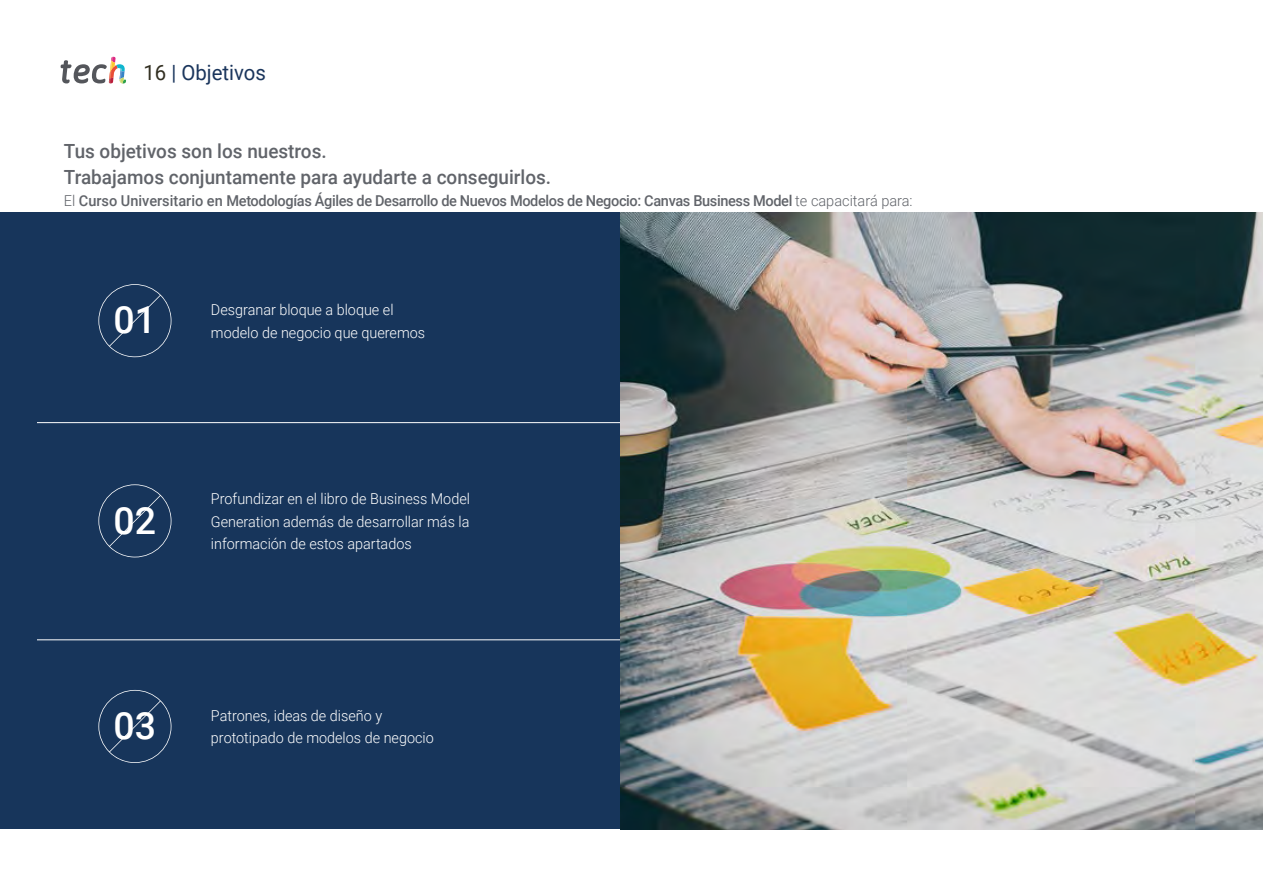
<style>
.page{position:relative;width:1263px;height:893px;background:#fff}
.page>*{position:absolute;margin:0;border:0;box-sizing:border-box;transform-origin:0 0}
.t1{font:500 37.5px "Roboto";color:#fff}
.t2{font:21px "Roboto";color:#1a355c}
.t3{font:500 19.5px/25.5px "Roboto";color:#61646a}
.t4{font:300 15px/22.5px "Roboto";color:#fff;scale:.96 1}
.t5{font:500 15px "Roboto";letter-spacing:-.025em;color:#61646a}
.s1{color:#312e20}
.s2{font-weight:300}
</style>
<div class="page">
<svg style="left:61px;top:57px;width:65px;height:27px"></svg>
<div style="left:0;top:213px;width:621px;height:616px;background:#17355b"></div>
<svg style="left:98px;top:284px;width:73px;height:73px"></svg>
<svg style="left:98px;top:484px;width:73px;height:73px"></svg>
<svg style="left:98px;top:690px;width:73px;height:73px"></svg>
<hr style="left:37px;top:422px;width:1226px;height:1px;background:#fff">
<hr style="left:37px;top:640px;width:1226px;height:1px;background:#fff">
<img style="left:621px;top:213px;width:642px;height:616px">
<h2 class="t2" style="left:144px;top:57px;width:124px"><span class="s1">16</span> | Objetivos</h2>
<h3 class="t3" style="left:64px;top:138px;width:489px">Tus objetivos son los nuestros.<br>Trabajamos conjuntamente para ayudarte a conseguirlos.</h3>
<p class="t5" style="left:64px;top:190px;width:850px"><span class="s2">El</span> Curso Universitario en Metodologías Ágiles de Desarrollo de Nuevos Modelos de Negocio: Canvas Business Model <span class="s2">te capacitará para:</span></p>
<h1 class="t1" style="left:114px;top:294px;width:44px">01</h1>
<p class="t4" style="left:211px;top:298px;width:225px">Desgranar bloque a bloque el modelo de negocio que queremos</p>
<h1 class="t1" style="left:114px;top:494px;width:44px">02</h1>
<p class="t4" style="left:211px;top:487px;width:271px;text-align:justify">Profundizar en el libro de Business Model Generation además de desarrollar más la información de estos apartados</p>
<h1 class="t1" style="left:114px;top:699px;width:44px">03</h1>
<p class="t4" style="left:211px;top:704px;width:234px">Patrones, ideas de diseño y prototipado de modelos de negocio</p>
</div>
